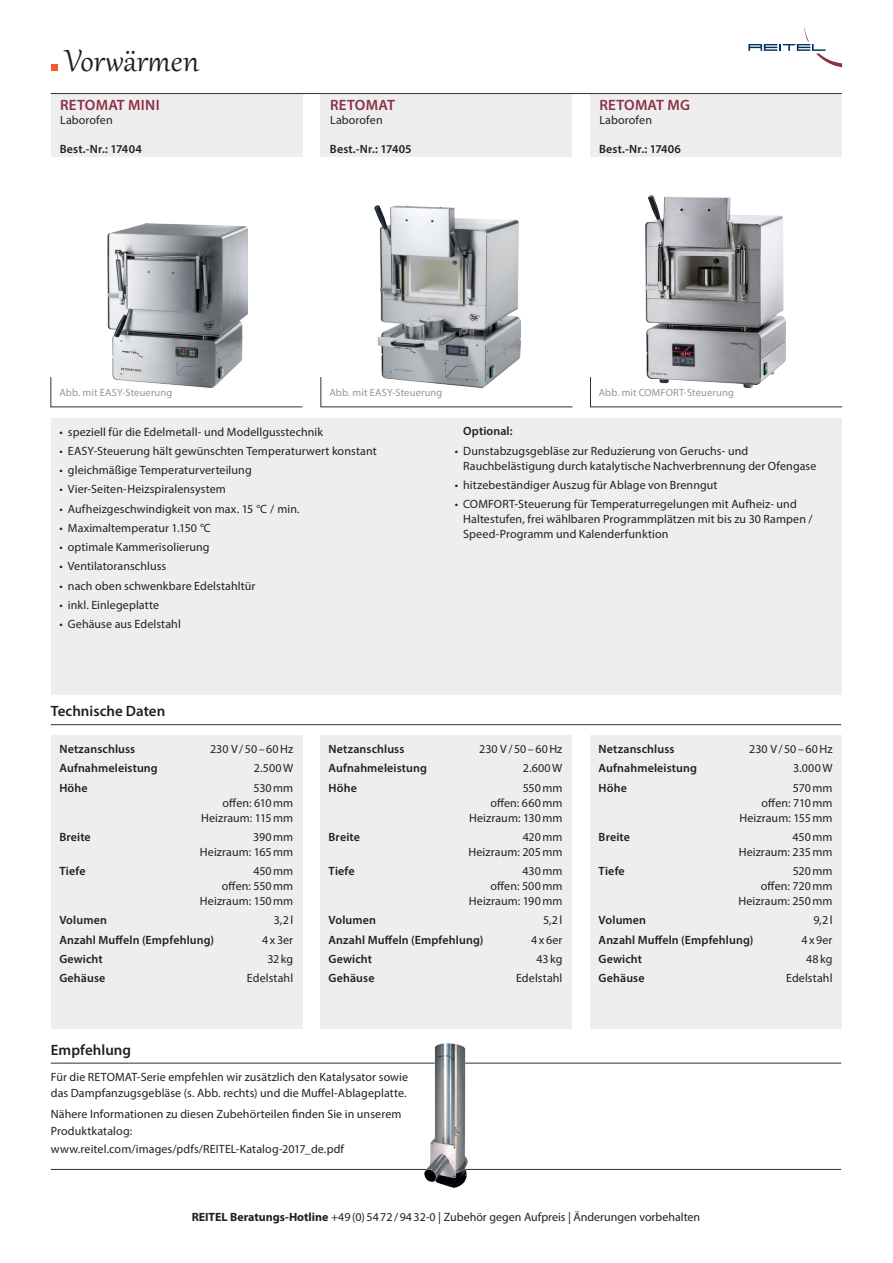
<style>
.page{position:relative;width:893px;height:1263px;background:#fff}
.page>*{position:absolute;margin:0;border:0;box-sizing:border-box;transform-origin:0 0}
.t1{font:37.5px "Gabriola";letter-spacing:.005em;color:#231f20}
.t2{font:600 15px "Myriad Pro";letter-spacing:.02em;color:#8d2f45}
.t3{font:600 15px "Myriad Pro";color:#231f20}
.t4{font:12px/15px "Myriad Pro";letter-spacing:.01em;color:#231f20;text-align:right}
.t5{font:600 12px "Myriad Pro";letter-spacing:.01em;color:#231f20}
.t6{font:10.5px "Myriad Pro";letter-spacing:.015em;color:#939598}
.s1{font-weight:700}
</style>
<div class="page">
<div style="left:51px;top:94px;width:251px;height:63px;background:#eeeeef"></div>
<div style="left:51px;top:736px;width:251px;height:293px;background:#eeeeef"></div>
<div style="left:320px;top:736px;width:252px;height:293px;background:#eeeeef"></div>
<div style="left:590px;top:736px;width:252px;height:293px;background:#eeeeef"></div>
<div style="left:320px;top:94px;width:252px;height:63px;background:#eeeeef"></div>
<div style="left:590px;top:94px;width:252px;height:63px;background:#eeeeef"></div>
<hr style="left:51px;top:93px;width:791px;height:1px;background:#312f30">
<svg style="left:50px;top:377px;width:253px;height:31px"></svg>
<svg style="left:320px;top:377px;width:253px;height:31px"></svg>
<svg style="left:590px;top:377px;width:253px;height:31px"></svg>
<hr style="left:51px;top:724px;width:790px;height:1px;background:#312f30">
<hr style="left:51px;top:1063px;width:790px;height:1px;background:#312f30">
<hr style="left:51px;top:1169px;width:790px;height:1px;background:#312f30">
<svg style="left:748px;top:28px;width:94px;height:39px"></svg>
<div style="left:51px;top:418px;width:791px;height:276px;background:#eeeeef"></div>
<img style="left:645px;top:196px;width:140px;height:191px">
<img style="left:374px;top:205px;width:147px;height:182px">
<img style="left:107px;top:224px;width:140px;height:163px">
<div style="left:51px;top:64px;width:6px;height:7px;background:#f15929"></div>
<img style="left:424px;top:1043px;width:44px;height:145px">
<h1 class="t1" style="left:65px;top:36px;width:136px">Vorwärmen</h1>
<p class="t2" style="left:60px;top:95px;width:101px">RETOMAT MINI</p>
<p class="t4" style="left:60px;top:113px;width:54px">Laborofen</p>
<p class="t2" style="left:330px;top:95px;width:66px">RETOMAT</p>
<p class="t4" style="left:330px;top:113px;width:54px">Laborofen</p>
<p class="t2" style="left:599px;top:95px;width:92px">RETOMAT MG</p>
<p class="t4" style="left:599px;top:113px;width:54px">Laborofen</p>
<p class="t5" style="left:60px;top:141px;width:83px">Best.-Nr.: 17404</p>
<p class="t5" style="left:330px;top:141px;width:83px">Best.-Nr.: 17405</p>
<p class="t5" style="left:599px;top:141px;width:83px">Best.-Nr.: 17406</p>
<p class="t6" style="left:59px;top:386px;width:114px">Abb. mit EASY-Steuerung</p>
<p class="t6" style="left:329px;top:386px;width:114px">Abb. mit EASY-Steuerung</p>
<p class="t6" style="left:599px;top:386px;width:137px">Abb. mit COMFORT-Steuerung</p>
<p class="t4" style="left:59px;top:424px;width:265px">• speziell für die Edelmetall- und Modellgusstechnik</p>
<p class="t4" style="left:59px;top:443px;width:319px">• EASY-Steuerung hält gewünschten Temperaturwert konstant</p>
<p class="t4" style="left:59px;top:462px;width:194px">• gleichmäßige Temperaturverteilung</p>
<p class="t4" style="left:59px;top:482px;width:168px">• Vier-Seiten-Heizspiralensystem</p>
<p class="t4" style="left:59px;top:501px;width:242px">• Aufheizgeschwindigkeit von max. 15 °C / min.</p>
<p class="t4" style="left:59px;top:520px;width:153px">• Maximaltemperatur 1.150 °C</p>
<p class="t4" style="left:59px;top:539px;width:152px">• optimale Kammerisolierung</p>
<p class="t4" style="left:59px;top:559px;width:108px">• Ventilatoranschluss</p>
<p class="t4" style="left:59px;top:578px;width:197px">• nach oben schwenkbare Edelstahltür</p>
<p class="t4" style="left:59px;top:597px;width:101px">• inkl. Einlegeplatte</p>
<p class="t4" style="left:59px;top:616px;width:123px">• Gehäuse aus Edelstahl</p>
<p class="t3" style="left:51px;top:702px;width:116px">Technische Daten</p>
<p class="t5" style="left:463px;top:424px;width:51px">Optional:</p>
<p class="t4" style="left:463px;top:443px;width:355px;text-align:left;text-indent:-9px">• Dunstabzugsgebläse zur Reduzierung von Geruchs- und<br>Rauchbelästigung durch katalytische Nachverbrennung der Ofengase</p>
<p class="t4" style="left:455px;top:477px;width:264px">• hitzebeständiger Auszug für Ablage von Brenngut</p>
<p class="t4" style="left:463px;top:496px;width:351px;text-align:left;text-indent:-9px">• COMFORT-Steuerung für Temperaturregelungen mit Aufheiz- und<br>Haltestufen, frei wählbaren Programmplätzen mit bis zu 30 Rampen /<br>Speed-Programm und Kalenderfunktion</p>
<p class="t5" style="left:59px;top:741px;width:77px">Netzanschluss</p>
<p class="t4" style="left:210px;top:741px;width:85px">230 V/50–60Hz</p>
<p class="t5" style="left:59px;top:761px;width:100px">Aufnahmeleistung</p>
<p class="t4" style="left:254px;top:761px;width:41px">2.500W</p>
<p class="t5" style="left:59px;top:780px;width:30px">Höhe</p>
<p class="t4" style="left:201px;top:780px;width:94px">530mm<br>offen: 610mm<br>Heizraum: 115mm</p>
<p class="t5" style="left:59px;top:829px;width:33px">Breite</p>
<p class="t4" style="left:200px;top:829px;width:95px">390mm<br>Heizraum: 165mm</p>
<p class="t5" style="left:59px;top:863px;width:28px">Tiefe</p>
<p class="t4" style="left:200px;top:863px;width:95px">450mm<br>offen: 550mm<br>Heizraum: 150mm</p>
<p class="t5" style="left:59px;top:913px;width:49px">Volumen</p>
<p class="t4" style="left:274px;top:913px;width:21px">3,2l</p>
<p class="t5" style="left:59px;top:932px;width:156px">Anzahl Muffeln (Empfehlung)</p>
<p class="t4" style="left:262px;top:932px;width:32px">4x3er</p>
<p class="t5" style="left:59px;top:951px;width:45px">Gewicht</p>
<p class="t4" style="left:267px;top:951px;width:27px">32kg</p>
<p class="t5" style="left:59px;top:970px;width:47px">Gehäuse</p>
<p class="t4" style="left:247px;top:970px;width:48px">Edelstahl</p>
<p class="t3" style="left:51px;top:1040px;width:82px">Empfehlung</p>
<p class="t5" style="left:329px;top:741px;width:77px">Netzanschluss</p>
<p class="t4" style="left:479px;top:741px;width:85px">230 V/50–60Hz</p>
<p class="t5" style="left:329px;top:761px;width:100px">Aufnahmeleistung</p>
<p class="t4" style="left:523px;top:761px;width:41px">2.600W</p>
<p class="t5" style="left:329px;top:780px;width:30px">Höhe</p>
<p class="t4" style="left:469px;top:780px;width:95px">550mm<br>offen: 660mm<br>Heizraum: 130mm</p>
<p class="t5" style="left:329px;top:829px;width:33px">Breite</p>
<p class="t4" style="left:468px;top:829px;width:95px">420mm<br>Heizraum: 205mm</p>
<p class="t5" style="left:329px;top:863px;width:28px">Tiefe</p>
<p class="t4" style="left:469px;top:863px;width:95px">430mm<br>offen: 500mm<br>Heizraum: 190mm</p>
<p class="t5" style="left:329px;top:913px;width:49px">Volumen</p>
<p class="t4" style="left:543px;top:913px;width:21px">5,2l</p>
<p class="t5" style="left:329px;top:932px;width:156px">Anzahl Muffeln (Empfehlung)</p>
<p class="t4" style="left:531px;top:932px;width:33px">4x6er</p>
<p class="t5" style="left:329px;top:951px;width:45px">Gewicht</p>
<p class="t4" style="left:536px;top:951px;width:27px">43kg</p>
<p class="t5" style="left:329px;top:970px;width:47px">Gehäuse</p>
<p class="t4" style="left:516px;top:970px;width:48px">Edelstahl</p>
<p class="t4" style="left:51px;top:1068px;width:359px;line-height:16.5px;text-align:left">Für die RETOMAT-Serie empfehlen wir zusätzlich den Katalysator sowie das Dampfanzugsgebläse (s. Abb. rechts) und die Muffel-Ablageplatte.</p>
<p class="t4" style="left:51px;top:1106px;width:352px;line-height:16.5px;text-align:left">Nähere Informationen zu diesen Zubehörteilen finden Sie in unserem<br>Produktkatalog:</p>
<p class="t4" style="left:51px;top:1141px;width:295px">www.reitel.com/images/pdfs/REITEL-Katalog-2017_de.pdf</p>
<p class="t5" style="left:599px;top:741px;width:77px">Netzanschluss</p>
<p class="t4" style="left:749px;top:741px;width:85px">230 V/50–60Hz</p>
<p class="t5" style="left:599px;top:761px;width:100px">Aufnahmeleistung</p>
<p class="t4" style="left:793px;top:761px;width:41px">3.000W</p>
<p class="t5" style="left:599px;top:780px;width:30px">Höhe</p>
<p class="t4" style="left:739px;top:780px;width:95px">570mm<br>offen: 710mm<br>Heizraum: 155mm</p>
<p class="t5" style="left:599px;top:829px;width:33px">Breite</p>
<p class="t4" style="left:739px;top:829px;width:95px">450mm<br>Heizraum: 235mm</p>
<p class="t5" style="left:599px;top:863px;width:28px">Tiefe</p>
<p class="t4" style="left:738px;top:863px;width:96px">520mm<br>offen: 720mm<br>Heizraum: 250mm</p>
<p class="t5" style="left:599px;top:913px;width:49px">Volumen</p>
<p class="t4" style="left:813px;top:913px;width:21px">9,2l</p>
<p class="t5" style="left:599px;top:932px;width:156px">Anzahl Muffeln (Empfehlung)</p>
<p class="t4" style="left:801px;top:932px;width:33px">4x9er</p>
<p class="t5" style="left:599px;top:951px;width:45px">Gewicht</p>
<p class="t4" style="left:806px;top:951px;width:28px">48kg</p>
<p class="t5" style="left:599px;top:970px;width:47px">Gehäuse</p>
<p class="t4" style="left:786px;top:970px;width:48px">Edelstahl</p>
<p class="t4" style="left:192px;top:1209px;width:510px"><span class="s1">REITEL Beratungs-Hotline</span> +49(0)5472/9432-0 | Zubehör gegen Aufpreis | Änderungen vorbehalten</p>
</div>
